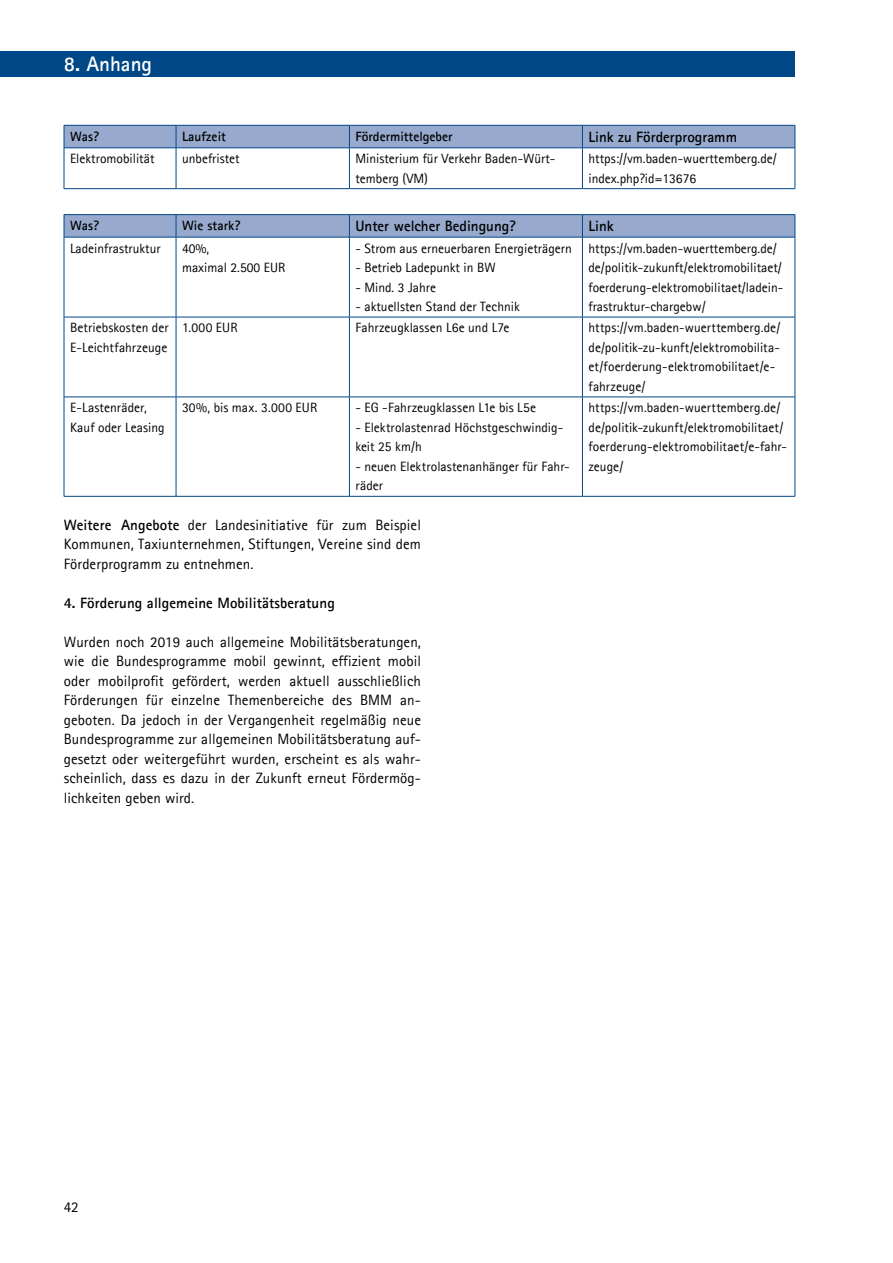
<style>
.page{position:relative;width:893px;height:1263px;background:#fff}
.page>*{position:absolute;margin:0;border:0;box-sizing:border-box;transform-origin:0 0}
.t1{font:700 21px "Agfa Rotis Sans Serif";color:#fff}
.t2{font:15px/19.5px "Agfa Rotis Sans Serif";letter-spacing:.005em;color:#000;text-align:justify}
.t3{font:700 15px "Agfa Rotis Sans Serif";color:#000}
.t4{font:13.5px/19.5px "Agfa Rotis Sans Serif";color:#000}
.t5{font:700 13.5px "Agfa Rotis Sans Serif";letter-spacing:.005em;color:#000}
.s1{font-weight:700}
</style>
<div class="page">
<div style="left:0;top:51px;width:795px;height:26px;background:#004888"></div>
<hr style="left:64px;top:148px;width:112px;height:1px;background:#004888">
<hr style="left:64px;top:148px;width:1px;height:40px;background:#004888">
<hr style="left:176px;top:148px;width:173px;height:1px;background:#004888">
<hr style="left:176px;top:148px;width:1px;height:40px;background:#004888">
<hr style="left:349px;top:148px;width:233px;height:1px;background:#004888">
<hr style="left:349px;top:148px;width:1px;height:40px;background:#004888">
<hr style="left:582px;top:148px;width:213px;height:1px;background:#004888">
<hr style="left:582px;top:148px;width:1px;height:40px;background:#004888">
<hr style="left:795px;top:148px;width:1px;height:40px;background:#004888">
<hr style="left:64px;top:188px;width:112px;height:1px;background:#004888">
<hr style="left:176px;top:188px;width:173px;height:1px;background:#004888">
<hr style="left:349px;top:188px;width:233px;height:1px;background:#004888">
<hr style="left:582px;top:188px;width:213px;height:1px;background:#004888">
<div style="left:64px;top:125px;width:732px;height:23px;background:#97aace"></div>
<hr style="left:64px;top:125px;width:112px;height:1px;background:#004888">
<hr style="left:176px;top:125px;width:173px;height:1px;background:#004888">
<hr style="left:349px;top:125px;width:233px;height:1px;background:#004888">
<hr style="left:582px;top:125px;width:213px;height:1px;background:#004888">
<hr style="left:64px;top:237px;width:112px;height:1px;background:#004888">
<hr style="left:64px;top:237px;width:1px;height:80px;background:#004888">
<hr style="left:176px;top:237px;width:173px;height:1px;background:#004888">
<hr style="left:176px;top:237px;width:1px;height:80px;background:#004888">
<hr style="left:349px;top:237px;width:233px;height:1px;background:#004888">
<hr style="left:349px;top:237px;width:1px;height:80px;background:#004888">
<hr style="left:582px;top:237px;width:213px;height:1px;background:#004888">
<hr style="left:582px;top:237px;width:1px;height:80px;background:#004888">
<hr style="left:795px;top:237px;width:1px;height:80px;background:#004888">
<hr style="left:64px;top:317px;width:112px;height:1px;background:#004888">
<hr style="left:64px;top:317px;width:1px;height:80px;background:#004888">
<hr style="left:176px;top:317px;width:173px;height:1px;background:#004888">
<hr style="left:176px;top:317px;width:1px;height:80px;background:#004888">
<hr style="left:349px;top:317px;width:233px;height:1px;background:#004888">
<hr style="left:349px;top:317px;width:1px;height:80px;background:#004888">
<hr style="left:582px;top:317px;width:213px;height:1px;background:#004888">
<hr style="left:582px;top:317px;width:1px;height:80px;background:#004888">
<hr style="left:795px;top:317px;width:1px;height:80px;background:#004888">
<hr style="left:64px;top:397px;width:112px;height:1px;background:#004888">
<hr style="left:64px;top:397px;width:1px;height:99px;background:#004888">
<hr style="left:176px;top:397px;width:173px;height:1px;background:#004888">
<hr style="left:176px;top:397px;width:1px;height:99px;background:#004888">
<hr style="left:349px;top:397px;width:233px;height:1px;background:#004888">
<hr style="left:349px;top:397px;width:1px;height:99px;background:#004888">
<hr style="left:582px;top:397px;width:213px;height:1px;background:#004888">
<hr style="left:582px;top:397px;width:1px;height:99px;background:#004888">
<hr style="left:795px;top:397px;width:1px;height:99px;background:#004888">
<hr style="left:64px;top:496px;width:112px;height:1px;background:#004888">
<hr style="left:176px;top:496px;width:173px;height:1px;background:#004888">
<hr style="left:349px;top:496px;width:233px;height:1px;background:#004888">
<hr style="left:582px;top:496px;width:213px;height:1px;background:#004888">
<svg style="left:64px;top:215px;width:732px;height:22px;background:#92a7cb"></svg>
<hr style="left:64px;top:214px;width:112px;height:1px;background:#004888">
<hr style="left:176px;top:214px;width:173px;height:1px;background:#004888">
<hr style="left:349px;top:214px;width:233px;height:1px;background:#004888">
<hr style="left:582px;top:214px;width:213px;height:1px;background:#004888">
<h1 class="t1" style="left:64px;top:51px;width:90px">8. Anhang</h1>
<p class="t5" style="left:70px;top:128px;width:31px">Was?</p>
<p class="t5" style="left:182px;top:128px;width:45px">Laufzeit</p>
<p class="t5" style="left:355px;top:128px;width:99px">Fördermittelgeber</p>
<p class="t3" style="left:588px;top:127px;width:150px">Link zu Förderprogramm</p>
<p class="t4" style="left:70px;top:149px;width:86px">Elektromobilität</p>
<p class="t4" style="left:182px;top:149px;width:59px">unbefristet</p>
<p class="t4" style="left:355px;top:149px;width:201px">Ministerium für Verkehr Baden-Würt&shy;temberg (VM)</p>
<p class="t4" style="left:588px;top:149px;width:190px">https://vm.baden-wuerttemberg.de/ index.php?id=13676</p>
<p class="t5" style="left:70px;top:217px;width:31px">Was?</p>
<p class="t5" style="left:182px;top:217px;width:60px">Wie stark?</p>
<p class="t3" style="left:355px;top:217px;width:162px">Unter welcher Bedingung?</p>
<p class="t3" style="left:588px;top:217px;width:27px">Link</p>
<p class="t4" style="left:70px;top:238px;width:92px">Ladeinfrastruktur</p>
<p class="t4" style="left:182px;top:238px;width:105px">40%,<br>maximal 2.500 EUR</p>
<p class="t4" style="left:355px;top:238px;width:218px">- Strom aus erneuerbaren Energieträgern</p>
<p class="t4" style="left:588px;top:238px;width:196px">https://vm.baden-wuerttemberg.de/ de/politik-zukunft/elektromobilitaet/ foerderung-elektromobilitaet/ladein&shy;frastruktur-chargebw/</p>
<p class="t4" style="left:355px;top:257px;width:142px">- Betrieb Ladepunkt in BW</p>
<p class="t4" style="left:355px;top:277px;width:82px">- Mind. 3 Jahre</p>
<p class="t4" style="left:355px;top:297px;width:166px">- aktuellsten Stand der Technik</p>
<p class="t4" style="left:70px;top:318px;width:100px">Betriebskosten der<br>E-Leichtfahrzeuge</p>
<p class="t4" style="left:182px;top:318px;width:57px">1.000 EUR</p>
<p class="t4" style="left:355px;top:318px;width:156px">Fahrzeugklassen L6e und L7e</p>
<p class="t4" style="left:588px;top:318px;width:193px">https://vm.baden-wuerttemberg.de/ de/politik-zu-kunft/elektromobilita&shy;et/foerderung-elektromobilitaet/e&shy;fahrzeuge/</p>
<p class="t4" style="left:70px;top:398px;width:96px">E-Lastenräder,<br>Kauf oder Leasing</p>
<p class="t4" style="left:182px;top:398px;width:137px">30%, bis max. 3.000 EUR</p>
<p class="t4" style="left:355px;top:398px;width:182px">- EG -Fahrzeugklassen L1e bis L5e</p>
<p class="t4" style="left:588px;top:398px;width:200px">https://vm.baden-wuerttemberg.de/ de/politik-zukunft/elektromobilitaet/ foerderung-elektromobilitaet/e-fahr&shy;zeuge/</p>
<p class="t4" style="left:355px;top:417px;width:209px">- Elektrolastenrad Höchstgeschwindig&shy;keit 25 km/h</p>
<p class="t4" style="left:355px;top:456px;width:216px">- neuen Elektrolastenanhänger für Fahr&shy;räder</p>
<p class="t2" style="left:64px;top:514px;width:359px"><span class="s1">Weitere Angebote</span> der Landesinitiative für zum Beispiel Kommunen, Taxiunternehmen, Stiftungen, Vereine sind dem Förderprogramm zu entnehmen.</p>
<p class="t3" style="left:64px;top:593px;width:273px">4. Förderung allgemeine Mobilitätsberatung</p>
<p class="t2" style="left:64px;top:631px;width:359px">Wurden noch 2019 auch allgemeine Mobilitätsberatungen, wie die Bundesprogramme mobil gewinnt, effizient mobil oder mobilprofit gefördert, werden aktuell ausschließlich Förderungen für einzelne Themenbereiche des BMM an&shy;geboten. Da jedoch in der Vergangenheit regelmäßig neue Bundesprogramme zur allgemeinen Mobilitätsberatung auf&shy;gesetzt oder weitergeführt wurden, erscheint es als wahr&shy;scheinlich, dass es dazu in der Zukunft erneut Fördermög&shy;lichkeiten geben wird.</p>
<p class="t2" style="left:64px;top:1197px;width:16px">42</p>
</div>
